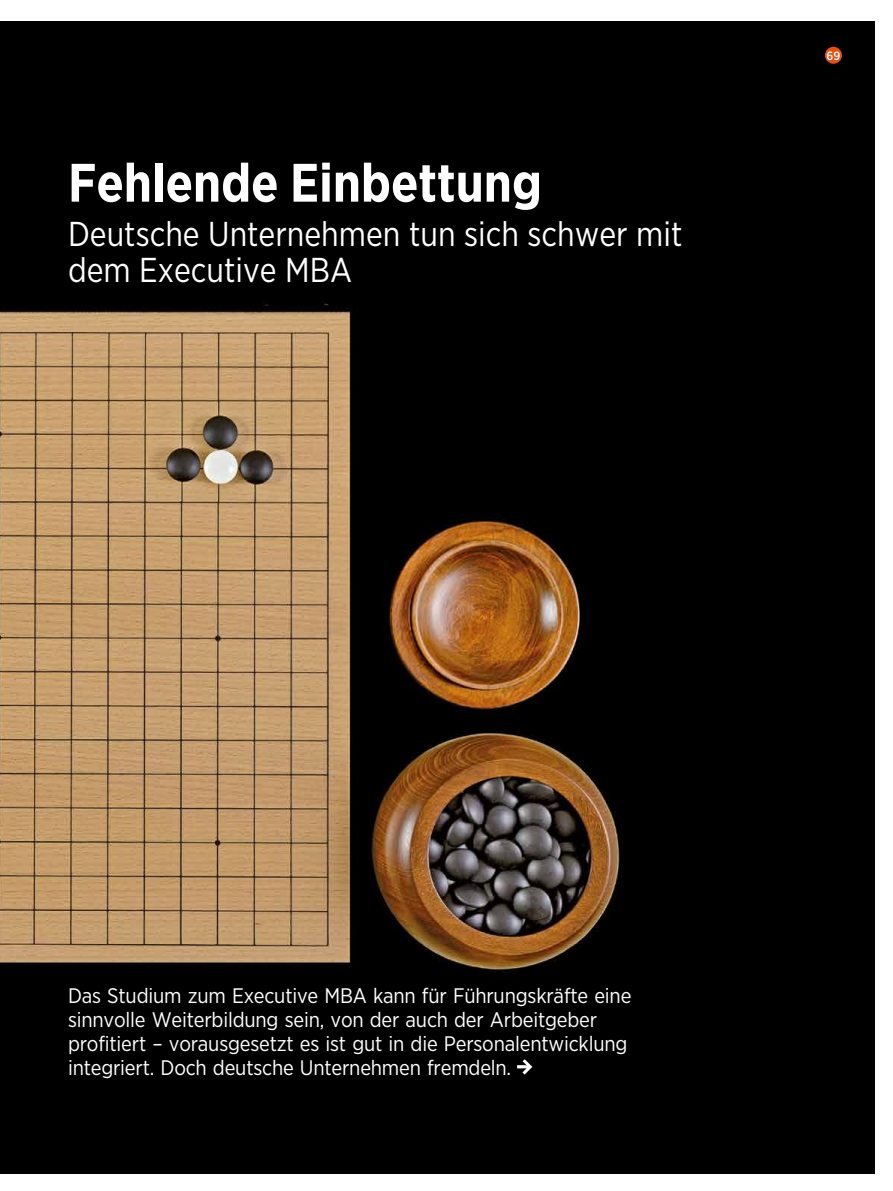
<style>
.page{position:relative;width:893px;height:1191px;background:#fff}
.page>*{position:absolute;margin:0;border:0;box-sizing:border-box;transform-origin:0 0}
.t1{font:700 54px "Gotham Narrow";color:#fff;scale:.95 1}
.t2{font:34.5px/36px "Gotham Narrow";color:#fff;scale:.95 1}
.t3{font:21px/24px "Gotham Narrow";letter-spacing:-.01em;color:#fff}
.t4{font:500 12px "Gotham Narrow";color:#fff}
</style>
<div class="page">
<img style="left:0;top:21px;width:874px;height:1153px">
<svg style="left:517px;top:1059px;width:15px;height:15px"></svg>
<div style="left:825px;top:47px;width:17px;height:17px;background:#e94e0f;border-radius:50%"></div>
<h1 class="t1" style="left:68px;top:148px;width:500px">Fehlende Einbettung</h1>
<h2 class="t2" style="left:68px;top:215px;width:648px">Deutsche Unternehmen tun sich schwer mit dem Executive MBA</h2>
<p class="t4" style="left:827px;top:48px;width:15px">69</p>
<p class="t3" style="left:68px;top:982px;width:565px">Das Studium zum Executive MBA kann für Führungskräfte eine sinnvolle Weiterbildung sein, von der auch der Arbeitgeber profitiert – vorausgesetzt es ist gut in die Personalentwicklung integriert. Doch deutsche Unternehmen fremdeln.</p>
</div>
